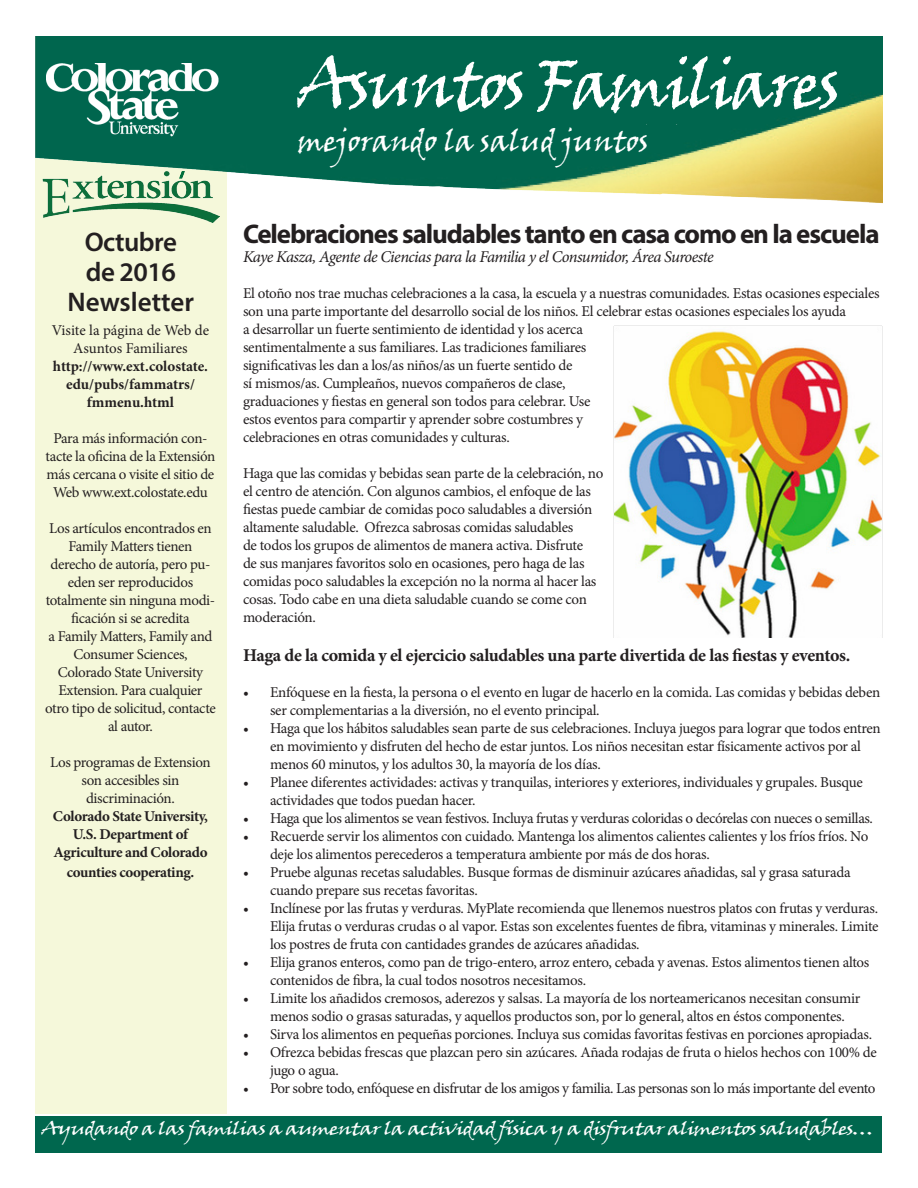
<style>
.page{position:relative;width:918px;height:1188px;background:#fff}
.page>*{position:absolute;margin:0;border:0;box-sizing:border-box;transform-origin:0 0}
.t1{font:67.5px "Viner Hand ITC";letter-spacing:-.05em;color:#fff}
.t2{font:30px "Viner Hand ITC";letter-spacing:-.01em;color:#fff}
.t3{font:700 27px "Myriad Pro";letter-spacing:-.04em;color:#231f20}
.t4{font:600 27px "Myriad Pro";letter-spacing:-.01em;color:#231f20}
.t5{font:18px "Viner Hand ITC";letter-spacing:-.05em;color:#fff;scale:1.2 1}
.t6{font:700 18px "Minion Pro";letter-spacing:-.02em;color:#231f20}
.t7{font:italic 16.5px "Minion Pro";letter-spacing:-.04em;color:#231f20}
.t8{font:15px/18px "Minion Pro";letter-spacing:-.02em;color:#231f20}
.t9{font:700 15px/18px "Minion Pro";letter-spacing:-.02em;color:#231f20;text-align:center}
</style>
<div class="page">
<div style="left:36px;top:147px;width:191px;height:967px;background:#f5f8da"></div>
<img style="left:36px;top:36px;width:846px;height:167px">
<img style="left:47px;top:63px;width:177px;height:81px">
<div style="left:35px;top:1116px;width:846px;height:36px;background:#00674e"></div>
<img style="left:39px;top:168px;width:180px;height:54px">
<svg style="left:177px;top:170px;width:10px;height:11px"></svg>
<img style="left:613px;top:325px;width:269px;height:313px">
<p class="t1" style="left:298px;top:42px;width:544px">Asuntos Familiares</p>
<p class="t4" style="left:85px;top:224px;width:94px">Octubre</p>
<p class="t4" style="left:86px;top:254px;width:91px">de 2016</p>
<p class="t4" style="left:68px;top:284px;width:128px">Newsletter</p>
<p class="t8" style="left:52px;top:321px;width:159px;text-align:center">Visite la página de Web de<br>Asuntos Familiares</p>
<p class="t9" style="left:53px;top:357px;width:157px">http://www.ext.colostate. edu/pubs/fammatrs/</p>
<p class="t9" style="left:87px;top:393px;width:89px">fmmenu.html</p>
<p class="t8" style="left:46px;top:429px;width:171px;text-align:center">Para más información con&shy;tacte la oficina de la Extensión más cercana o visite el sitio de<br>Web www.ext.colostate.edu</p>
<p class="t8" style="left:49px;top:519px;width:164px;text-align:center">Los artículos encontrados en<br>Family Matters tienen</p>
<p class="t8" style="left:51px;top:555px;width:161px;text-align:center">derecho de autoría, pero pu&shy;eden ser reproducidos</p>
<p class="t8" style="left:46px;top:591px;width:171px;text-align:center">totalmente sin ninguna modi&shy;ficación si se acredita</p>
<p class="t8" style="left:49px;top:627px;width:165px;text-align:center">a Family Matters, Family and<br>Consumer Sciences,</p>
<p class="t8" style="left:58px;top:663px;width:147px">Colorado State University<br>Extension. Para cualquier</p>
<p class="t8" style="left:45px;top:699px;width:172px;text-align:center">otro tipo de solicitud, contacte al autor.</p>
<p class="t8" style="left:50px;top:753px;width:162px;text-align:center">Los programas de Extension son accesibles sin</p>
<p class="t8" style="left:86px;top:789px;width:90px">discriminación.</p>
<p class="t9" style="left:53px;top:807px;width:157px">Colorado State University,<br>U.S. Department of</p>
<p class="t9" style="left:53px;top:842px;width:156px;line-height:19.5px">Agriculture and Colorado counties cooperating.</p>
<p class="t2" style="left:298px;top:122px;width:352px">mejorando la salud juntos</p>
<p class="t3" style="left:243px;top:216px;width:638px">Celebraciones saludables tanto en casa como en la escuela</p>
<p class="t7" style="left:243px;top:246px;width:472px">Kaye Kasza, Agente de Ciencias para la Familia y el Consumidor, Área Suroeste</p>
<p class="t8" style="left:243px;top:284px;width:638px">El otoño nos trae muchas celebraciones a la casa, la escuela y a nuestras comunidades. Estas ocasiones especiales son una parte importante del desarrollo social de los niños. El celebrar estas ocasiones especiales los ayuda<br>a desarrollar un fuerte sentimiento de identidad y los acerca<br>sentimentalmente a sus familiares. Las tradiciones familiares<br>significativas les dan a los/as niños/as un fuerte sentido de<br>sí mismos/as. Cumpleaños, nuevos compañeros de clase,<br>graduaciones y fiestas en general son todos para celebrar. Use<br>estos eventos para compartir y aprender sobre costumbres y<br>celebraciones en otras comunidades y culturas.</p>
<p class="t8" style="left:243px;top:464px;width:362px">Haga que las comidas y bebidas sean parte de la celebración, no el centro de atención. Con algunos cambios, el enfoque de las fiestas puede cambiar de comidas poco saludables a diversión altamente saludable. Ofrezca sabrosas comidas saludables<br>de todos los grupos de alimentos de manera activa. Disfrute<br>de sus manjares favoritos solo en ocasiones, pero haga de las comidas poco saludables la excepción no la norma al hacer las cosas. Todo cabe en una dieta saludable cuando se come con moderación.</p>
<p class="t6" style="left:243px;top:643px;width:609px">Haga de la comida y el ejercicio saludables una parte divertida de las fiestas y eventos.</p>
<p class="t8" style="left:270px;top:683px;width:612px;text-indent:-27px">• Enfóquese en la fiesta, la persona o el evento en lugar de hacerlo en la comida. Las comidas y bebidas deben ser complementarias a la diversión, no el evento principal.</p>
<p class="t8" style="left:270px;top:719px;width:612px;text-indent:-27px">• Haga que los hábitos saludables sean parte de sus celebraciones. Incluya juegos para lograr que todos entren en movimiento y disfruten del hecho de estar juntos. Los niños necesitan estar físicamente activos por al menos 60 minutos, y los adultos 30, la mayoría de los días.</p>
<p class="t8" style="left:270px;top:773px;width:594px;text-indent:-27px">• Planee diferentes actividades: activas y tranquilas, interiores y exteriores, individuales y grupales. Busque actividades que todos puedan hacer.</p>
<p class="t8" style="left:243px;top:809px;width:631px">• Haga que los alimentos se vean festivos. Incluya frutas y verduras coloridas o decórelas con nueces o semillas.</p>
<p class="t8" style="left:270px;top:827px;width:600px;text-indent:-27px">• Recuerde servir los alimentos con cuidado. Mantenga los alimentos calientes calientes y los fríos fríos. No deje los alimentos perecederos a temperatura ambiente por más de dos horas.</p>
<p class="t8" style="left:270px;top:863px;width:582px;text-indent:-27px">• Pruebe algunas recetas saludables. Busque formas de disminuir azúcares añadidas, sal y grasa saturada cuando prepare sus recetas favoritas.</p>
<p class="t8" style="left:270px;top:899px;width:610px;text-align:justify;text-indent:-27px">• Inclínese por las frutas y verduras. MyPlate recomienda que llenemos nuestros platos con frutas y verduras.<br>Elija frutas o verduras crudas o al vapor. Estas son excelentes fuentes de fibra, vitaminas y minerales. Limite los postres de fruta con cantidades grandes de azúcares añadidas.</p>
<p class="t8" style="left:270px;top:953px;width:601px;text-indent:-27px">• Elija granos enteros, como pan de trigo-entero, arroz entero, cebada y avenas. Estos alimentos tienen altos contenidos de fibra, la cual todos nosotros necesitamos.</p>
<p class="t8" style="left:270px;top:989px;width:592px;text-indent:-27px">• Limite los añadidos cremosos, aderezos y salsas. La mayoría de los norteamericanos necesitan consumir menos sodio o grasas saturadas, y aquellos productos son, por lo general, altos en éstos componentes.</p>
<p class="t8" style="left:243px;top:1025px;width:631px">• Sirva los alimentos en pequeñas porciones. Incluya sus comidas favoritas festivas en porciones apropiadas.</p>
<p class="t8" style="left:270px;top:1043px;width:608px;text-indent:-27px">• Ofrezca bebidas frescas que plazcan pero sin azúcares. Añada rodajas de fruta o hielos hechos con 100% de jugo o agua.</p>
<p class="t8" style="left:243px;top:1079px;width:634px">• Por sobre todo, enfóquese en disfrutar de los amigos y familia. Las personas son lo más importante del evento</p>
<p class="t5" style="left:42px;top:1117px;width:695px">Ayudando a las familias a aumentar la actividad física y a disfrutar alimentos saludables…</p>
</div>
